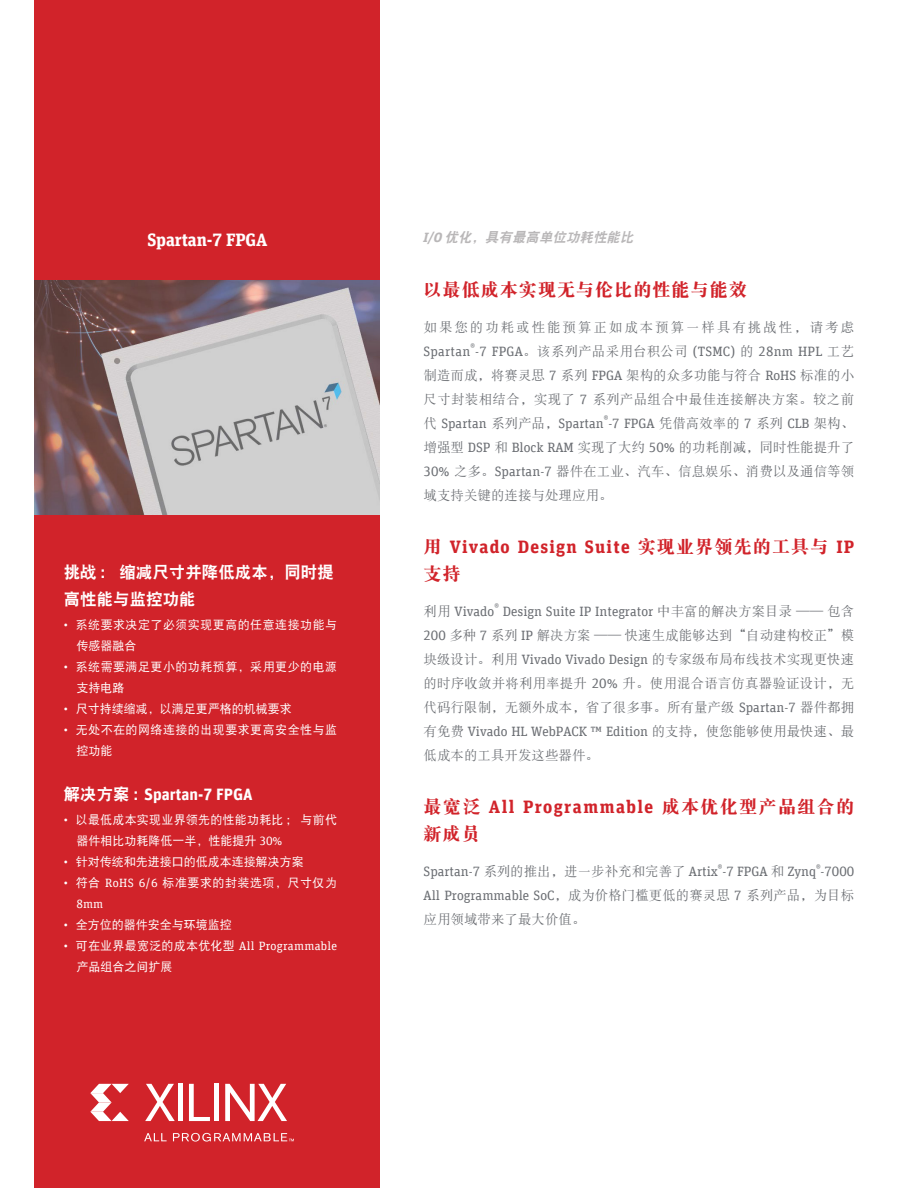
<style>
.page{position:relative;width:918px;height:1188px;background:#fff}
.page>*{position:absolute;margin:0;border:0;box-sizing:border-box;transform-origin:0 0}
.标题{font:18px/27px "DFP Song W9";letter-spacing:.06em;color:#d1232a}
.标题-2{font:700 18px/27px "Unit Slab Offc Pro";letter-spacing:.065em;color:#d1232a}
.标题-3{font:700 18px "Unit Slab Offc Pro";letter-spacing:-.01em;color:#fff}
.附标题1{font:16.5px/27px "DFP Hei W9";color:#fff}
.附标题1-2{font:700 16.5px "Unit Offc Pro";color:#fff}
.正文{font:13.5px/24px "DF Song W5";color:#6a6d72;text-align:justify}
.正文-2{font:13.5px/24px "DF Song W5";letter-spacing:.145em;color:#6a6d72}
.正文-3{font:13.5px "Unit Slab Offc Pro";color:#6a6d72}
.正文-4{font:italic 13.5px "DFP Hei W9";color:#b9b7b8}
.附文{font:12px/21px "DFP Hei W5";letter-spacing:.04em;color:#fff}
.附文-2{font:12px/21px "DFP Hei W5";color:#fff}
.附文-3{font:12px/21px "DFP Hei W5";letter-spacing:.02em;color:#fff}
.正文-5{font:7.8px "Unit Slab Offc Pro";color:#6a6d72}
.s1{font-family:"Unit Offc Pro";font-weight:700}
.s2{font-family:"Unit Slab Offc Pro"}
.s3{font-family:"DFP Song W9";font-weight:400}
.s4{font-family:"DF Song W5"}
.s5{font-family:"DFP Hei W9";font-weight:400}
.s6{font-family:"Unit Slab Offc Pro";font-weight:700}
</style>
<div class="page">
<div style="left:34px;top:0;width:346px;height:1188px;background:#d1232a"></div>
<svg style="left:144px;top:1133px;width:23px;height:8px"></svg>
<svg style="left:90px;top:1084px;width:39px;height:37px"></svg>
<svg style="left:145px;top:1084px;width:30px;height:37px"></svg>
<hr style="left:178px;top:1084px;width:4px;height:37px;background:#fff">
<svg style="left:189px;top:1084px;width:21px;height:37px"></svg>
<div style="left:214px;top:1084px;width:5px;height:37px;background:#fff"></div>
<svg style="left:225px;top:1084px;width:62px;height:37px"></svg>
<svg style="left:173px;top:1133px;width:121px;height:9px"></svg>
<img style="left:34px;top:280px;width:346px;height:235px">
<p class="标题-3" style="left:148px;top:227px;width:121px">Spartan-7 FPGA</p>
<p class="正文-4" style="left:422px;top:231px;width:216px"><span class="s1">I/O</span> 优化，具有最高单位功耗性能比</p>
<p class="标题" style="left:424px;top:276px;width:325px">以最低成本实现无与伦比的性能与能效</p>
<p class="正文-2" style="left:424px;top:315px;width:432px">如果您的功耗或性能预算正如成本预算一样具有挑战性，请考虑<br><span class="s2">Spartan -7 FPGA</span>。该系列产品采用台积公司 <span class="s2">(TSMC)</span> 的 <span class="s2">28nm HPL</span> 工艺</p>
<p class="正文-5" style="left:471px;top:341px;width:6px">®</p>
<p class="正文" style="left:424px;top:363px;width:432px">制造而成，将赛灵思 <span class="s2">7</span> 系列 <span class="s2">FPGA</span> 架构的众多功能与符合 <span class="s2">RoHS</span> 标准的小尺寸封装相结合，实现了 <span class="s2">7</span> 系列产品组合中最佳连接解决方案。较之前代 <span class="s2">Spartan</span> 系列产品，<span class="s2">Spartan -7 FPGA</span> 凭借高效率的 <span class="s2">7</span> 系列 <span class="s2">CLB</span> 架构、</p>
<p class="正文-5" style="left:604px;top:413px;width:6px">®</p>
<p class="正文" style="left:424px;top:435px;width:432px">增强型 <span class="s2">DSP</span> 和 <span class="s2">Block RAM</span> 实现了大约 <span class="s2">50%</span> 的功耗削减，同时性能提升了<span class="s2">30%</span> 之多。<span class="s2">Spartan-7</span> 器件在工业、汽车、信息娱乐、消费以及通信等领域支持关键的连接与处理应用。</p>
<p class="标题-2" style="left:424px;top:532px;width:432px"><span class="s3">用</span> Vivado Design Suite <span class="s3">实现业界领先的工具与</span> IP<span class="s3">支持</span></p>
<p class="正文-3" style="left:424px;top:602px;width:72px"><span class="s4">利用</span> Vivado</p>
<p class="正文-5" style="left:494px;top:601px;width:6px">®</p>
<p class="附标题1" style="left:64px;top:559px;width:272px">挑战：缩减尺寸并降低成本，同时提高性能与监控功能</p>
<p class="附文" style="left:77px;top:614px;width:262px;text-indent:-13px"><span class="s2">•</span> 系统要求决定了必须实现更高的任意连接功能与传感器融合</p>
<p class="附文" style="left:77px;top:656px;width:262px;text-indent:-13px"><span class="s2">•</span> 系统需要满足更小的功耗预算，采用更少的电源支持电路</p>
<p class="附文-2" style="left:64px;top:698px;width:229px"><span class="s2">•</span> 尺寸持续缩减，以满足更严格的机械要求</p>
<p class="附文" style="left:77px;top:719px;width:262px;text-indent:-13px"><span class="s2">•</span> 无处不在的网络连接的出现要求更高安全性与监控功能</p>
<p class="附标题1-2" style="left:64px;top:783px;width:190px"><span class="s5">解决方案：</span>Spartan-7 FPGA</p>
<p class="附文-3" style="left:77px;top:809px;width:262px;text-indent:-13px"><span class="s2">•</span> 以最低成本实现业界领先的性能功耗比；与前代器件相比功耗降低一半，性能提升 <span class="s2">30%</span></p>
<p class="附文-2" style="left:64px;top:851px;width:241px"><span class="s2">•</span> 针对传统和先进接口的低成本连接解决方案</p>
<p class="附文" style="left:77px;top:872px;width:262px;text-indent:-13px"><span class="s2">•</span> 符合 <span class="s2">RoHS 6/6</span> 标准要求的封装选项，尺寸仅为<br><span class="s2">8mm</span></p>
<p class="附文-2" style="left:64px;top:914px;width:169px"><span class="s2">•</span> 全方位的器件安全与环境监控</p>
<p class="附文-2" style="left:77px;top:935px;width:262px;text-indent:-13px"><span class="s2">•</span> 可在业界最宽泛的成本优化型 <span class="s2">All Programmable</span>产品组合之间扩展</p>
<p class="正文" style="left:424px;top:599px;width:432px;text-indent:79px"><span class="s2">Design Suite IP Integrator</span> 中丰富的解决方案目录 —— 包含<span class="s2">200</span> 多种 <span class="s2">7</span> 系列 <span class="s2">IP</span> 解决方案 —— 快速生成能够达到“自动建构校正”模块级设计。利用 <span class="s2">Vivado Vivado Design</span> 的专家级布局布线技术实现更快速的时序收敛并将利用率提升 <span class="s2">20%</span> 升。使用混合语言仿真器验证设计，无代码行限制，无额外成本，省了很多事。所有量产级 <span class="s2">Spartan-7</span> 器件都拥有免费 <span class="s2">Vivado HL WebPACK ™ Edition</span> 的支持，使您能够使用最快速、最低成本的工具开发这些器件。</p>
<p class="标题" style="left:424px;top:793px;width:432px">最宽泛 <span class="s6">All Programmable</span> 成本优化型产品组合的新成员</p>
<p class="正文-3" style="left:424px;top:862px;width:432px">Spartan-7 <span class="s4">系列的推出，进一步补充和完善了</span> Artix -7 FPGA <span class="s4">和</span> Zynq -7000</p>
<p class="正文-5" style="left:718px;top:862px;width:6px">®</p>
<p class="正文-5" style="left:816px;top:862px;width:6px">®</p>
<p class="正文" style="left:424px;top:883px;width:432px"><span class="s2">All Programmable SoC</span>，成为价格门槛更低的赛灵思 <span class="s2">7</span> 系列产品，为目标应用领域带来了最大价值。</p>
</div>
